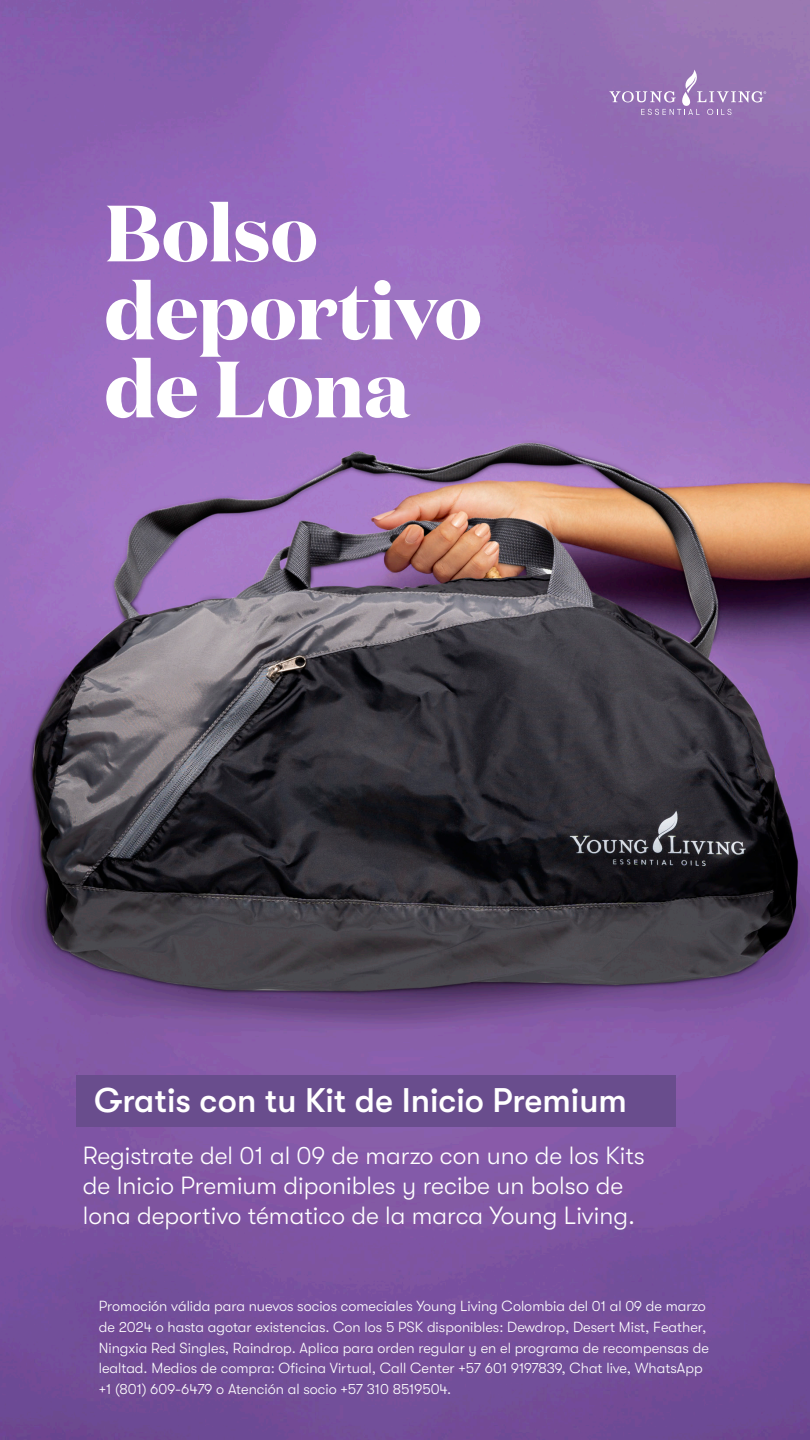
<style>
.page{position:relative;width:810px;height:1440px;background:#fff}
.page>*{position:absolute;margin:0;border:0;box-sizing:border-box;transform-origin:0 0}
.t1{font:700 79.5px/78px "Domaine Display";color:#fff}
.t2{font:500 34.12px "GT Walsheim Pro";color:#fff}
.t3{font:300 24.9px/30px "GT Walsheim";color:#fff}
.t4{font:300 14.62px/20.7px "GT Walsheim";color:#fff}
</style>
<div class="page">
<img style="left:0;top:0;width:810px;height:1440px">
<svg style="left:609px;top:70px;width:157px;height:45px"></svg>
<div style="left:76px;top:1075px;width:600px;height:52px;background:#694d8d"></div>
<h1 class="t1" style="left:105px;top:193px;width:378px">Bolso deportivo de Lona</h1>
<h2 class="t2" style="left:94px;top:1082px;width:534px">Gratis con tu Kit de Inicio Premium</h2>
<h3 class="t3" style="left:83px;top:1141px;width:563px">Registrate del 01 al 09 de marzo con uno de los Kits de Inicio Premium diponibles y recibe un bolso de lona deportivo tématico de la marca Young Living.</h3>
<p class="t4" style="left:99px;top:1296px;width:612px">Promoción válida para nuevos socios comeciales Young Living Colombia del 01 al 09 de marzo de 2024 o hasta agotar existencias. Con los 5 PSK disponibles: Dewdrop, Desert Mist, Feather, Ningxia Red Singles, Raindrop. Aplica para orden regular y en el programa de recompensas de lealtad. Medios de compra: Oficina Virtual, Call Center +57 601 9197839, Chat live, WhatsApp +1 (801) 609-6479 o Atención al socio +57 310 8519504.</p>
</div>
